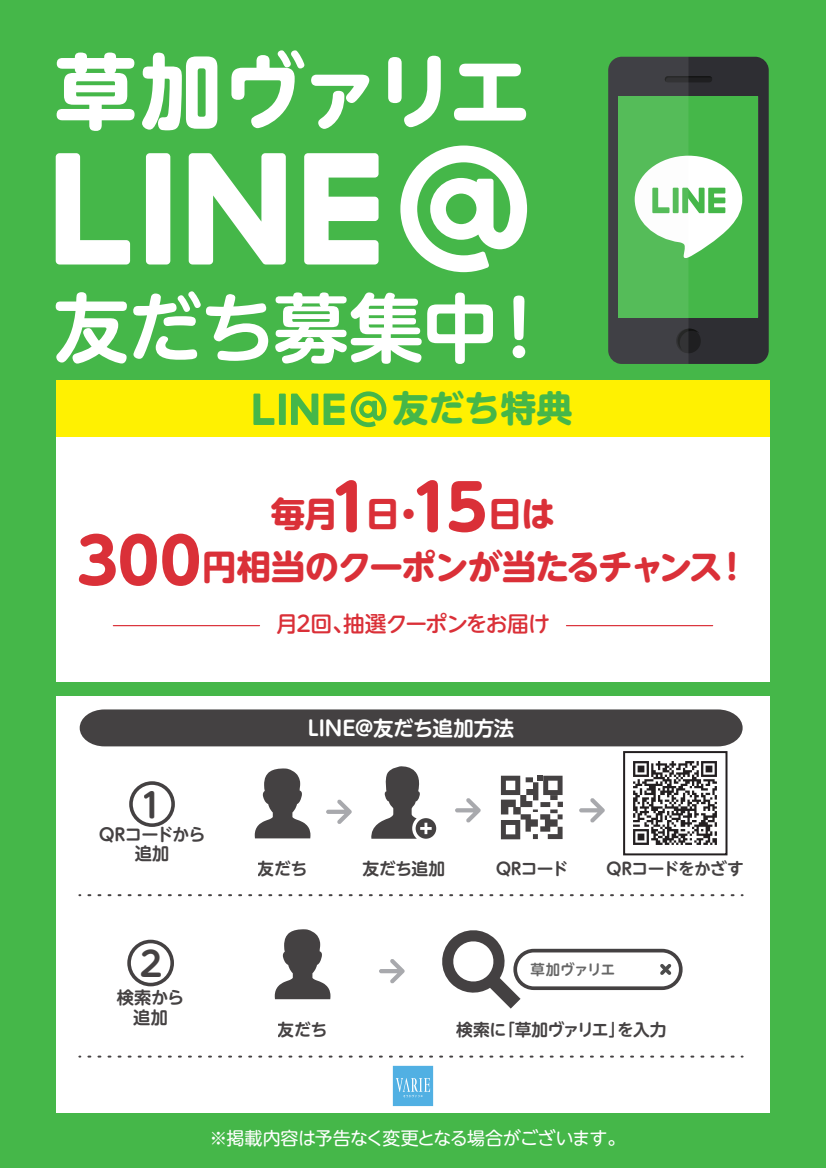
<style>
.page{position:relative;width:826px;height:1168px;background:#fff}
.page>*{position:absolute;margin:0;border:0;box-sizing:border-box;transform-origin:0 0}
.t1{font:700 36px "UD Shin M Go Pr 6 N";color:#45b749}
.t2{font:700 34.4px/53.5px "UD Shin M Go Pro";letter-spacing:-.05em;color:#da3038;text-align:center}
.t3{font:700 34px "UD Shin M Go Pr 6 N De";color:#231f20}
.t4{font:700 33.24px "UD Shin M Go Pr 6 N De";color:#231f20}
.t5{font:500 21.76px "UD Shin M Go Pro";letter-spacing:-.04em;color:#da3038}
.t6{font:700 20.48px "UD Shin M Go Pr 6 N De";letter-spacing:-.015em;color:#fff}
.t7{font:18px "UD Shin M Go Pr 6 N";letter-spacing:-.03em;color:#fff}
.t8{font:700 17.2px/19.2px "UD Shin M Go Pr 6 N De";letter-spacing:-.035em;color:#231f20;text-align:center}
.t9{font:700 16.76px "UD Shin M Go Pr 6 N De";letter-spacing:-.035em;color:#231f20}
.t10{font:700 14.4px "UD Shin M Go Pr 6 N De";letter-spacing:-.045em;color:#030303}
.s1{font-size:62.56px}
</style>
<div class="page">
<div style="left:0;top:0;width:825px;height:1168px;background:#45b749"></div>
<div style="left:56px;top:696px;width:713px;height:417px;background:#fff"></div>
<div style="left:146px;top:153px;width:24px;height:111px;background:#fff;border-radius:4px"></div>
<svg style="left:189px;top:153px;width:97px;height:111px"></svg>
<svg style="left:56px;top:153px;width:74px;height:111px"></svg>
<svg style="left:304px;top:153px;width:74px;height:111px"></svg>
<svg style="left:400px;top:146px;width:127px;height:126px"></svg>
<svg style="left:758px;top:57px;width:10px;height:307px;fill:#2e2e33"></svg>
<svg style="left:608px;top:57px;width:150px;height:307px"></svg>
<div style="left:80px;top:709px;width:662px;height:37px;background:#444142"></div>
<div style="left:129px;top:781px;width:46px;height:46px;border:4px solid #231f20;border-radius:50%"></div>
<div style="left:127px;top:940px;width:47px;height:46px;border:4px solid #231f20;border-radius:50%"></div>
<svg style="left:88px;top:894px;width:654px;height:2px"></svg>
<svg style="left:88px;top:1055px;width:654px;height:2px"></svg>
<svg style="left:371px;top:766px;width:65px;height:73px"></svg>
<svg style="left:326px;top:799px;width:25px;height:25px"></svg>
<svg style="left:455px;top:798px;width:25px;height:25px"></svg>
<svg style="left:579px;top:798px;width:25px;height:25px"></svg>
<svg style="left:255px;top:768px;width:55px;height:70px"></svg>
<svg style="left:442px;top:930px;width:78px;height:79px"></svg>
<div style="left:513px;top:949px;width:169px;height:41px;border:4px solid #231f20;border-radius:19px"></div>
<svg style="left:660px;top:964px;width:11px;height:11px"></svg>
<svg style="left:379px;top:959px;width:25px;height:24px"></svg>
<svg style="left:275px;top:929px;width:55px;height:70px"></svg>
<svg style="left:501px;top:776px;width:62px;height:63px"></svg>
<img style="left:633px;top:761px;width:84px;height:84px">
<div style="left:623px;top:751px;width:104px;height:104px;border:2px solid #231f20"></div>
<div style="left:56px;top:380px;width:713px;height:301px;background:#fff"></div>
<div style="left:56px;top:380px;width:713px;height:57px;background:#fff101"></div>
<div style="left:279px;top:394px;width:7px;height:31px;background:#45b749"></div>
<svg style="left:253px;top:394px;width:21px;height:31px"></svg>
<svg style="left:291px;top:394px;width:53px;height:31px"></svg>
<svg style="left:350px;top:391px;width:36px;height:36px"></svg>
<svg style="left:57px;top:53px;width:77px;height:78px"></svg>
<svg style="left:142px;top:53px;width:75px;height:77px"></svg>
<svg style="left:231px;top:50px;width:73px;height:78px"></svg>
<svg style="left:311px;top:75px;width:58px;height:54px"></svg>
<svg style="left:388px;top:56px;width:52px;height:71px"></svg>
<svg style="left:454px;top:64px;width:72px;height:57px"></svg>
<svg style="left:393px;top:1066px;width:40px;height:40px"></svg>
<svg style="left:56px;top:292px;width:71px;height:72px"></svg>
<svg style="left:133px;top:291px;width:135px;height:70px"></svg>
<svg style="left:275px;top:292px;width:146px;height:72px"></svg>
<svg style="left:427px;top:293px;width:66px;height:71px"></svg>
<svg style="left:512px;top:296px;width:13px;height:62px"></svg>
<hr style="left:113px;top:625px;width:146px;height:1px;background:#da3038">
<hr style="left:566px;top:625px;width:146px;height:1px;background:#da3038">
<h1 class="t1" style="left:392px;top:377px;width:181px">友だち特典</h1>
<h2 class="t2" style="left:77px;top:485px;width:674px">毎月<span class="s1">1</span>日・<span class="s1">15</span>日は<br><span class="s1">300</span>円相当のクーポンが当たるチャンス！</h2>
<p class="t5" style="left:276px;top:606px;width:275px">月2回、抽選クーポンをお届け</p>
<h3 class="t4" style="left:141px;top:777px;width:23px">1</h3>
<p class="t8" style="left:98px;top:823px;width:109px">QRコードから追加</p>
<h3 class="t3" style="left:139px;top:935px;width:24px">2</h3>
<p class="t8" style="left:117px;top:986px;width:69px;line-height:20px">検索から追加</p>
<p class="t6" style="left:308px;top:711px;width:208px">LINE@友だち追加方法</p>
<p class="t9" style="left:258px;top:854px;width:51px">友だち</p>
<p class="t9" style="left:362px;top:855px;width:84px">友だち追加</p>
<p class="t9" style="left:495px;top:855px;width:75px">QRコード</p>
<p class="t9" style="left:606px;top:855px;width:139px">QRコードをかざす</p>
<p class="t9" style="left:278px;top:1015px;width:51px">友だち</p>
<p class="t10" style="left:530px;top:957px;width:86px">草加ヴァリエ</p>
<p class="t9" style="left:456px;top:1015px;width:212px">検索に「草加ヴァリエ」を入力</p>
<p class="t7" style="left:209px;top:1123px;width:417px">※掲載内容は予告なく変更となる場合がございます。</p>
</div>
